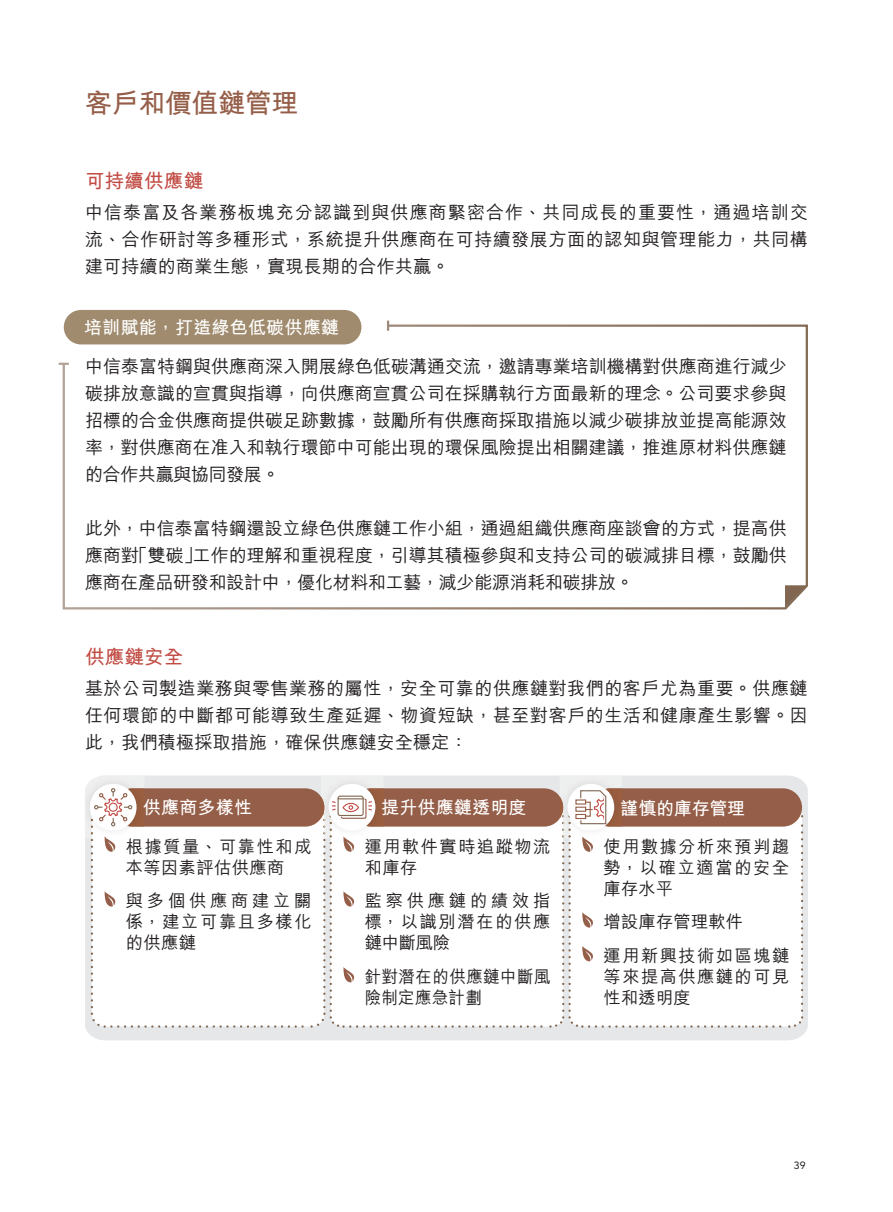
<style>
.page{position:relative;width:893px;height:1212px;background:#fff}
.page>*{position:absolute;margin:0;border:0;box-sizing:border-box;transform-origin:0 0}
.t1{font:700 27px "M Hei HK";letter-spacing:-.015em;color:#955e48}
.t2{font:700 19.5px "M Hei HK";letter-spacing:.01em;color:#c14c44}
.t3{font:500 18px/27px "M Hei HK";letter-spacing:.005em;color:#231f20;text-align:justify}
.t4{font:700 18px "M Hei HK";letter-spacing:.01em;color:#fff}
.t5{font:700 18px "M Hei HK";letter-spacing:-.015em;color:#fff}
.t6{font:500 17.25px/21px "M Hei HK";letter-spacing:.085em;color:#231f20;text-align:justify}
.t7{font:500 17.25px/21px "M Hei HK";letter-spacing:.025em;color:#231f20}
.t8{font:500 17.25px/21px "M Hei HK";letter-spacing:.035em;color:#231f20;scale:.95 1}
.t9{font:10.5px "Avenir LT Std";color:#231f20}
</style>
<div class="page">
<div style="left:64px;top:310px;width:297px;height:34px;background:#a08b6e;border-radius:17px"></div>
<svg style="left:62px;top:323px;width:746px;height:287px"></svg>
<svg style="left:59px;top:363px;width:10px;height:2px"></svg>
<svg style="left:387px;top:321px;width:2px;height:10px"></svg>
<div style="left:85px;top:775px;width:723px;height:265px;background:#e6e7e9"></div>
<svg style="left:91px;top:1027px;width:13px;height:2px"></svg>
<svg style="left:91px;top:823px;width:224px;height:204px"></svg>
<div style="left:113px;top:788px;width:211px;height:38px;background:#955e48;border-radius:19px"></div>
<img style="left:85px;top:776px;width:60px;height:62px">
<div style="left:90px;top:784px;width:47px;height:46px;background:#fff;border-radius:50%"></div>
<svg style="left:91px;top:788px;width:215px;height:220px"></svg>
<svg style="left:547px;top:824px;width:6px;height:203px"></svg>
<div style="left:352px;top:788px;width:211px;height:38px;background:#955e48;border-radius:19px"></div>
<img style="left:321px;top:776px;width:62px;height:22px">
<img style="left:366px;top:788px;width:17px;height:10px">
<div style="left:329px;top:784px;width:46px;height:46px;background:#fff;border-radius:50%"></div>
<div style="left:338px;top:795px;width:26px;height:21px;border:1px solid #816751;border-radius:2px"></div>
<svg style="left:315px;top:798px;width:232px;height:231px"></svg>
<div style="left:591px;top:788px;width:211px;height:38px;background:#955e48;border-radius:19px"></div>
<img style="left:560px;top:776px;width:62px;height:14px">
<img style="left:604px;top:788px;width:18px;height:2px">
<div style="left:567px;top:784px;width:47px;height:46px;background:#fff;border-radius:50%"></div>
<svg style="left:553px;top:790px;width:251px;height:239px"></svg>
<h1 class="t1" style="left:85px;top:83px;width:215px">客戶和價值鏈管理</h1>
<p class="t2" style="left:85px;top:166px;width:120px">可持續供應鏈</p>
<p class="t3" style="left:85px;top:197px;width:724px">中信泰富及各業務板塊充分認識到與供應商緊密合作、共同成長的重要性，通過培訓交流、合作研討等多種形式，系統提升供應商在可持續發展方面的認知與管理能力，共同構建可持續的商業生態，實現長期的合作共贏。</p>
<p class="t4" style="left:84px;top:314px;width:256px">培訓賦能，打造綠色低碳供應鏈</p>
<p class="t3" style="left:85px;top:352px;width:703px">中信泰富特鋼與供應商深入開展綠色低碳溝通交流，邀請專業培訓機構對供應商進行減少碳排放意識的宣貫與指導，向供應商宣貫公司在採購執行方面最新的理念。公司要求參與招標的合金供應商提供碳足跡數據，鼓勵所有供應商採取措施以減少碳排放並提高能源效率，對供應商在准入和執行環節中可能出現的環保風險提出相關建議，推進原材料供應鏈的合作共贏與協同發展。</p>
<p class="t3" style="left:85px;top:514px;width:703px">此外，中信泰富特鋼還設立綠色供應鏈工作小組，通過組織供應商座談會的方式，提高供應商對「雙碳」工作的理解和重視程度，引導其積極參與和支持公司的碳減排目標，鼓勵供應商在產品研發和設計中，優化材料和工藝，減少能源消耗和碳排放。</p>
<p class="t2" style="left:85px;top:642px;width:100px">供應鏈安全</p>
<p class="t3" style="left:85px;top:673px;width:724px">基於公司製造業務與零售業務的屬性，安全可靠的供應鏈對我們的客戶尤為重要。供應鏈任何環節的中斷都可能導致生產延遲、物資短缺，甚至對客戶的生活和健康產生影響。因此，我們積極採取措施，確保供應鏈安全穩定：</p>
<p class="t4" style="left:143px;top:794px;width:111px">供應商多樣性</p>
<p class="t4" style="left:381px;top:795px;width:147px">提升供應鏈透明度</p>
<p class="t6" style="left:365px;top:835px;width:187px">運用軟件實時追蹤物流和庫存</p>
<p class="t6" style="left:365px;top:889px;width:187px">監察供應鏈的績效指標，以識別潛在的供應鏈中斷風險</p>
<p class="t8" style="left:365px;top:965px;width:197px">針對潛在的供應鏈中斷風險制定應急計劃</p>
<p class="t7" style="left:126px;top:835px;width:187px">根據質量、可靠性和成本等因素評估供應商</p>
<p class="t6" style="left:126px;top:889px;width:187px">與多個供應商建立關係，建立可靠且多樣化的供應鏈</p>
<p class="t5" style="left:621px;top:795px;width:126px">謹慎的庫存管理</p>
<p class="t6" style="left:604px;top:835px;width:187px">使用數據分析來預判趨勢，以確立適當的安全庫存水平</p>
<p class="t6" style="left:604px;top:904px;width:187px;line-height:33.8px">增設庫存管理軟件<br>運用新興技術如區塊鏈</p>
<p class="t6" style="left:604px;top:965px;width:187px">等來提高供應鏈的可見性和透明度</p>
<p class="t9" style="left:794px;top:1160px;width:13px">39</p>
</div>
